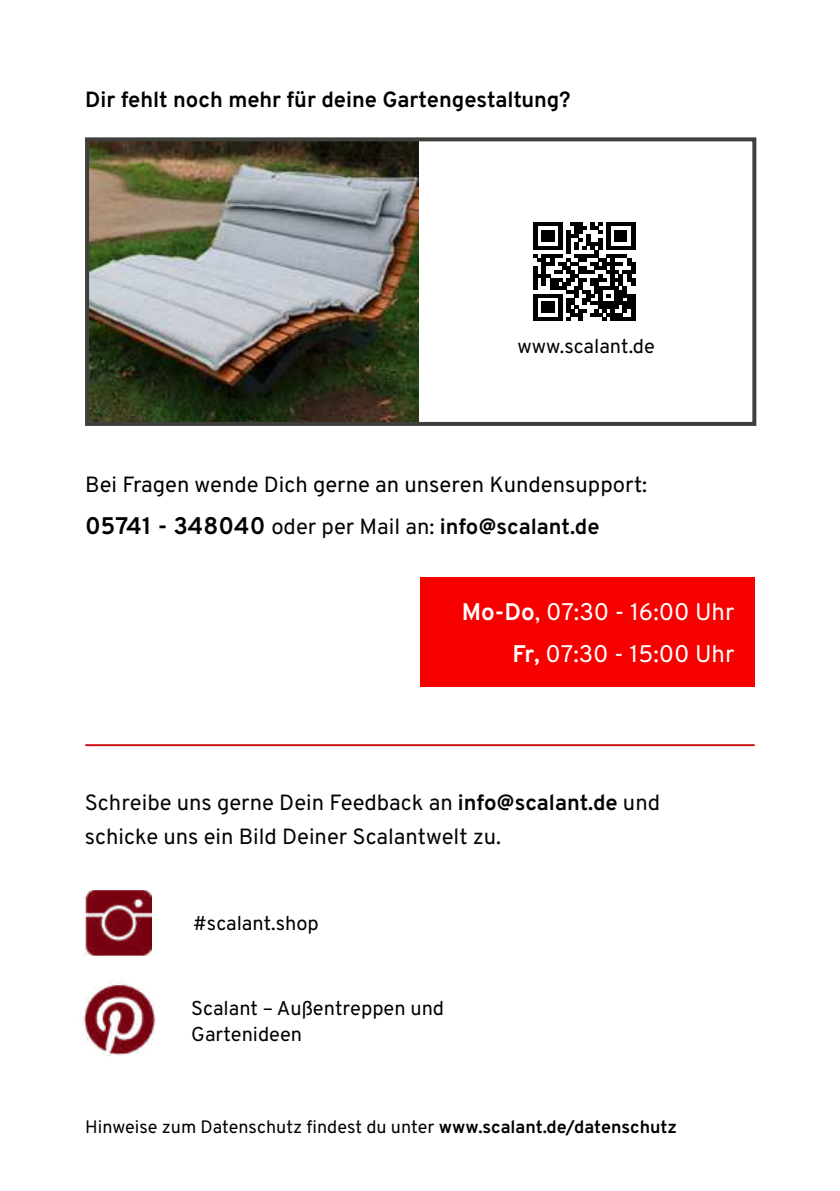
<style>
.page{position:relative;width:840px;height:1191px;background:#fff}
.page>*{position:absolute;margin:0;border:0;box-sizing:border-box;transform-origin:0 0}
.t1{font:24px/42px "Overpass";color:#fff;text-align:right}
.t2{font:22px/42px "Overpass";color:#000}
.t3{font:22px/34px "Overpass";color:#050400}
.t4{font:700 22px "Overpass";color:#000}
.t5{font:20px/26px "Overpass";color:#000}
.t6{font:18px "Overpass";color:#000}
.s1{font-weight:700;font-size:24px}
.s2{color:#050400}
.s3{font-weight:700;color:#050400}
.s4{font-weight:700}
</style>
<div class="page">
<hr style="left:85px;top:744px;width:669px;height:2px;background:#cc1216">
<img style="left:85px;top:890px;width:66px;height:65px">
<img style="left:77px;top:977px;width:85px;height:85px;border-radius:42px">
<div style="left:420px;top:577px;width:334px;height:110px;background:#f60000"></div>
<svg style="left:533px;top:222px;width:101px;height:99px"></svg>
<img style="left:90px;top:142px;width:329px;height:279px">
<div style="left:85px;top:137px;width:671px;height:289px;border:4px solid #3f3f3b"></div>
<p class="t4" style="left:85px;top:91px;width:486px">Dir fehlt noch mehr für deine Gartengestaltung?</p>
<p class="t5" style="left:517px;top:333px;width:139px">www.scalant.de</p>
<p class="t2" style="left:85px;top:463px;width:563px">Bei Fragen wende Dich gerne an unseren Kundensupport:<br><span class="s1">05741 - 348040</span> <span class="s2">oder per Mail an:</span> <span class="s3">info@scalant.de</span></p>
<p class="t1" style="left:461px;top:591px;width:274px"><span class="s4">Mo-Do</span>, 07:30 - 16:00 Uhr<br><span class="s4">Fr,</span> 07:30 - 15:00 Uhr</p>
<p class="t3" style="left:85px;top:785px;width:576px">Schreibe uns gerne Dein Feedback an <span class="s4">info@scalant.de</span> und schicke uns ein Bild Deiner Scalantwelt zu.</p>
<p class="t5" style="left:193px;top:910px;width:127px">#scalant.shop</p>
<p class="t5" style="left:191px;top:994px;width:254px">Scalant – Außentreppen und<br>Gartenideen</p>
<p class="t6" style="left:85px;top:1116px;width:593px">Hinweise zum Datenschutz findest du unter <span class="s4">www.scalant.de/datenschutz</span></p>
</div>
